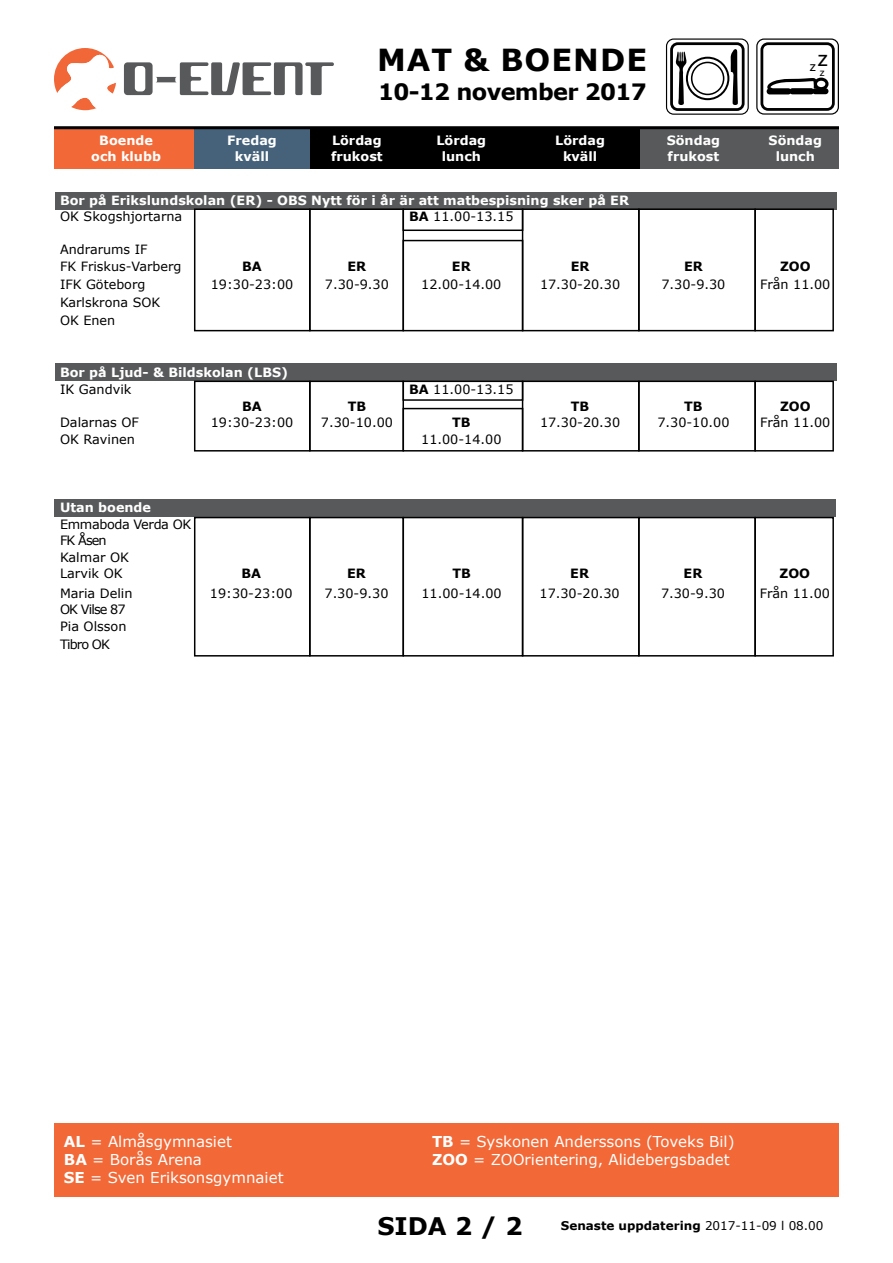
<style>
.page{position:relative;width:893px;height:1263px;background:#fff}
.page>*{position:absolute;margin:0;border:0;box-sizing:border-box;transform-origin:0 0}
.t1{font:700 30.45px "Verdana";letter-spacing:.035em;color:#000}
.t2{font:700 24.15px "Verdana";color:#000}
.t3{font:700 22.5px "Verdana";letter-spacing:-.03em;color:#000}
.t4{font:15px/18px "Verdana";color:#fff}
.t5{font:13.95px "Myriad Pro";color:#010101}
.t6{font:12.9px/17.5px "Verdana";color:#000;text-align:justify}
.t7{font:12.9px/16.4px "Verdana";letter-spacing:-.03em;color:#000}
.t8{font:12.75px/16.5px "Verdana";color:#000}
.t9{font:700 12.75px/15.3px "Verdana";color:#fff;text-align:center}
.t10{font:700 12.75px "Verdana";color:#000}
.t11{font:700 12px "Verdana";color:#000}
.t12{font:10.95px "Myriad Pro";color:#010101}
.s1{font-weight:700}
.s2{font-weight:400}
</style>
<div class="page">
<svg style="left:124px;top:62px;width:210px;height:33px"></svg>
<svg style="left:54px;top:48px;width:62px;height:62px"></svg>
<div style="left:54px;top:1123px;width:784px;height:74px;background:#f26836"></div>
<div style="left:666px;top:38px;width:83px;height:77px;border:1px solid #000;border-radius:7px"></div>
<svg style="left:670px;top:42px;width:75px;height:69px"></svg>
<div style="left:54px;top:499px;width:781px;height:18px;background:#58595b"></div>
<div style="left:756px;top:38px;width:83px;height:77px;border:1px solid #020202;border-radius:7px"></div>
<svg style="left:760px;top:42px;width:75px;height:69px"></svg>
<div style="left:56px;top:363px;width:781px;height:18px;background:#58595b"></div>
<div style="left:56px;top:192px;width:781px;height:18px;background:#58595b"></div>
<div style="left:54px;top:128px;width:140px;height:40px;background:#f26836"></div>
<div style="left:640px;top:128px;width:199px;height:40px;background:#58595b"></div>
<div style="left:194px;top:128px;width:116px;height:40px;background:#45627a"></div>
<div style="left:310px;top:129px;width:330px;height:39px;background:#000"></div>
<hr style="left:54px;top:126px;width:785px;height:3px;background:#000">
<div style="left:403px;top:517px;width:120px;height:139px;border:2px solid #000"></div>
<div style="left:309px;top:517px;width:95px;height:139px;border:2px solid #000"></div>
<div style="left:194px;top:517px;width:116px;height:139px;border:2px solid #000"></div>
<div style="left:522px;top:517px;width:118px;height:139px;border:2px solid #000"></div>
<div style="left:638px;top:517px;width:118px;height:139px;border:2px solid #000"></div>
<div style="left:754px;top:517px;width:80px;height:139px;border:2px solid #000"></div>
<div style="left:403px;top:381px;width:120px;height:20px;border:2px solid #000"></div>
<div style="left:403px;top:408px;width:120px;height:44px;border:2px solid #000"></div>
<div style="left:309px;top:381px;width:95px;height:71px;border:2px solid #000"></div>
<div style="left:194px;top:381px;width:116px;height:71px;border:2px solid #000"></div>
<div style="left:522px;top:381px;width:118px;height:71px;border:2px solid #000"></div>
<div style="left:638px;top:381px;width:118px;height:71px;border:2px solid #000"></div>
<div style="left:754px;top:381px;width:80px;height:71px;border:2px solid #000"></div>
<div style="left:403px;top:208px;width:120px;height:23px;border:2px solid #000"></div>
<div style="left:403px;top:240px;width:120px;height:91px;border:2px solid #000"></div>
<div style="left:309px;top:208px;width:95px;height:123px;border:2px solid #000"></div>
<div style="left:194px;top:208px;width:116px;height:123px;border:2px solid #000"></div>
<div style="left:522px;top:208px;width:118px;height:123px;border:2px solid #000"></div>
<div style="left:638px;top:208px;width:118px;height:123px;border:2px solid #000"></div>
<div style="left:754px;top:208px;width:80px;height:123px;border:2px solid #000"></div>
<h1 class="t1" style="left:377px;top:38px;width:271px">MAT &amp; BOENDE</h1>
<h3 class="t3" style="left:378px;top:76px;width:270px">10-12 november 2017</h3>
<p class="t5" style="left:810px;top:57px;width:19px">z<sup>z</sup></p>
<p class="t12" style="left:820px;top:66px;width:6px">z</p>
<p class="t9" style="left:91px;top:133px;width:71px">Boende och klubb</p>
<p class="t9" style="left:227px;top:133px;width:51px">Fredag kväll</p>
<p class="t9" style="left:331px;top:133px;width:53px;text-align:left">Lördag frukost</p>
<p class="t9" style="left:436px;top:133px;width:51px">Lördag lunch</p>
<p class="t9" style="left:555px;top:133px;width:51px">Lördag kväll</p>
<p class="t9" style="left:667px;top:133px;width:55px;text-align:left">Söndag frukost</p>
<p class="t9" style="left:769px;top:133px;width:55px">Söndag lunch</p>
<p class="t9" style="left:60px;top:192px;width:570px">Bor på Erikslundskolan (ER) - OBS Nytt för i år är att matbespisning sker på ER</p>
<p class="t6" style="left:60px;top:208px;width:124px">OK Skogshjortarna</p>
<p class="t8" style="left:409px;top:208px;width:106px"><span class="s1">BA</span> 11.00-13.15</p>
<p class="t8" style="left:60px;top:241px;width:123px">Andrarums IF<br>FK Friskus-Varberg</p>
<p class="t10" style="left:242px;top:257px;width:21px">BA</p>
<p class="t10" style="left:348px;top:257px;width:20px">ER</p>
<p class="t10" style="left:452px;top:257px;width:20px">ER</p>
<p class="t10" style="left:571px;top:257px;width:20px">ER</p>
<p class="t10" style="left:684px;top:257px;width:20px">ER</p>
<p class="t10" style="left:780px;top:257px;width:32px">ZOO</p>
<p class="t8" style="left:60px;top:276px;width:87px">IFK Göteborg</p>
<p class="t8" style="left:211px;top:276px;width:84px">19:30-23:00</p>
<p class="t8" style="left:325px;top:276px;width:65px">7.30-9.30</p>
<p class="t8" style="left:421px;top:276px;width:82px">12.00-14.00</p>
<p class="t8" style="left:540px;top:276px;width:82px">17.30-20.30</p>
<p class="t8" style="left:661px;top:276px;width:65px">7.30-9.30</p>
<p class="t8" style="left:760px;top:276px;width:72px">Från 11.00</p>
<p class="t8" style="left:60px;top:293px;width:102px;line-height:18px">Karlskrona SOK<br>OK Enen</p>
<p class="t9" style="left:60px;top:364px;width:230px">Bor på Ljud- &amp; Bildskolan (LBS)</p>
<p class="t6" style="left:60px;top:380px;width:73px">IK Gandvik</p>
<p class="t8" style="left:409px;top:381px;width:106px"><span class="s1">BA</span> 11.00-13.15</p>
<p class="t10" style="left:242px;top:397px;width:21px">BA</p>
<p class="t10" style="left:348px;top:397px;width:20px">TB</p>
<p class="t10" style="left:571px;top:397px;width:20px">TB</p>
<p class="t10" style="left:684px;top:397px;width:20px">TB</p>
<p class="t10" style="left:780px;top:397px;width:32px">ZOO</p>
<p class="t6" style="left:60px;top:413px;width:80px">Dalarnas OF</p>
<p class="t8" style="left:211px;top:414px;width:84px">19:30-23:00</p>
<p class="t8" style="left:321px;top:414px;width:74px">7.30-10.00</p>
<p class="t10" style="left:452px;top:413px;width:20px">TB</p>
<p class="t8" style="left:540px;top:414px;width:82px">17.30-20.30</p>
<p class="t8" style="left:657px;top:414px;width:74px">7.30-10.00</p>
<p class="t8" style="left:760px;top:414px;width:72px">Från 11.00</p>
<p class="t6" style="left:60px;top:430px;width:76px">OK Ravinen</p>
<p class="t8" style="left:421px;top:430px;width:82px">11.00-14.00</p>
<p class="t9" style="left:60px;top:500px;width:93px">Utan boende</p>
<p class="t7" style="left:60px;top:516px;width:133px">Emmaboda Verda OK<br>FK Åsen<br>Kalmar OK<br>Larvik OK</p>
<p class="t10" style="left:241px;top:564px;width:21px">BA</p>
<p class="t10" style="left:347px;top:564px;width:20px">ER</p>
<p class="t10" style="left:452px;top:564px;width:20px">TB</p>
<p class="t10" style="left:570px;top:564px;width:20px">ER</p>
<p class="t10" style="left:684px;top:564px;width:20px">ER</p>
<p class="t10" style="left:779px;top:564px;width:32px">ZOO</p>
<p class="t6" style="left:60px;top:584px;width:74px">Maria Delin</p>
<p class="t8" style="left:210px;top:585px;width:84px">19:30-23:00</p>
<p class="t8" style="left:325px;top:585px;width:65px">7.30-9.30</p>
<p class="t8" style="left:421px;top:585px;width:82px">11.00-14.00</p>
<p class="t8" style="left:540px;top:585px;width:82px">17.30-20.30</p>
<p class="t8" style="left:661px;top:585px;width:65px">7.30-9.30</p>
<p class="t8" style="left:760px;top:585px;width:72px">Från 11.00</p>
<p class="t6" style="left:60px;top:601px;width:68px">OK Vilse 87<br>Pia Olsson Tibro OK</p>
<p class="t4" style="left:64px;top:1132px;width:221px"><span class="s1">AL</span> = Almåsgymnasiet<br><span class="s1">BA</span> = Borås Arena<br><span class="s1">SE</span> = Sven Eriksonsgymnaiet</p>
<p class="t4" style="left:432px;top:1132px;width:304px"><span class="s1">TB</span> = Syskonen Anderssons (Toveks Bil)<br><span class="s1">ZOO</span> = ZOOrientering, Alidebergsbadet</p>
<h2 class="t2" style="left:377px;top:1208px;width:147px">SIDA 2 / 2</h2>
<p class="t11" style="left:561px;top:1217px;width:264px">Senaste uppdatering <span class="s2">2017-11-09 l 08.00</span></p>
</div>
